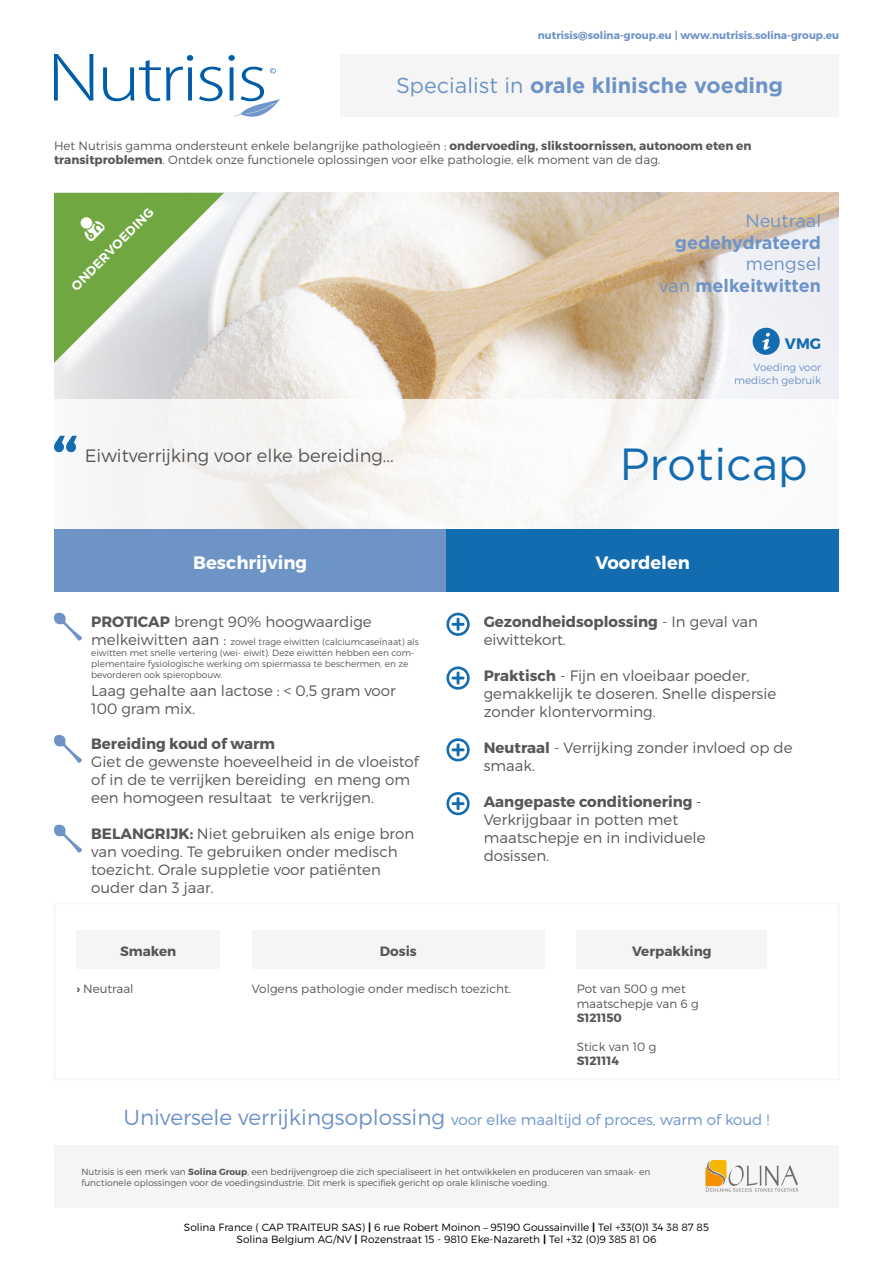
<style>
.page{position:relative;width:893px;height:1263px;background:#fff}
.page>*{position:absolute;margin:0;border:0;box-sizing:border-box;transform-origin:0 0}
.t1{font:45px "Gotham Pro";color:#136bb0}
.t2{font:700 21.6px "Gotham Pro";color:#6d93c7}
.t3{font:700 18px/21.6px "Gotham Pro";color:#6d93c7;text-align:right}
.t4{font:300 18px "Montserrat";color:#575756}
.t5{font:700 18px "Montserrat";color:#fff}
.t6{font:18px "Gotham Pro";color:#6d93c7}
.t7{font:700 15.15px "Montserrat";color:#136bb0}
.t8{font:300 15px/18px "Montserrat";color:#575756}
.t9{font:300 15px "Montserrat";color:#6d93c7}
.t10{font:700 15px "Montserrat";color:#575756}
.t11{font:700 13.5px "Montserrat";color:#575756}
.t12{font:700 12.75px "Gotham Pro";color:#fff}
.t13{font:300 12px/14.4px "Montserrat";color:#575756}
.t14{font:700 12px "Montserrat";color:#575756}
.t15{font:300 10.5px/12.6px "Montserrat";color:#000;text-align:center}
.t16{font:700 10.5px "Montserrat";color:#6d93c7}
.t17{font:300 10.5px/12.6px "Montserrat";color:#6d93c7;text-align:right}
.t18{font:300 9px/10.8px "Montserrat";color:#575756}
.s1{font-weight:400}
.s2{font-weight:700}
.s3{font-size:15px}
.s4{font-size:21.6px}
</style>
<div class="page">
<svg style="left:54px;top:54px;width:39px;height:46px"></svg>
<svg style="left:103px;top:55px;width:90px;height:46px"></svg>
<svg style="left:199px;top:67px;width:23px;height:34px"></svg>
<svg style="left:228px;top:55px;width:53px;height:62px"></svg>
<div style="left:340px;top:54px;width:499px;height:63px;background:#f5f5f5"></div>
<div style="left:54px;top:1145px;width:785px;height:62px;background:#f5f5f5"></div>
<svg style="left:706px;top:1160px;width:92px;height:32px"></svg>
<img style="left:54px;top:193px;width:785px;height:206px">
<div style="left:54px;top:529px;width:392px;height:62px;background:#6d93c7"></div>
<div style="left:446px;top:529px;width:393px;height:62px;background:#136bb0"></div>
<svg style="left:54px;top:612px;width:28px;height:29px"></svg>
<svg style="left:54px;top:735px;width:28px;height:28px"></svg>
<svg style="left:446px;top:612px;width:24px;height:24px"></svg>
<svg style="left:446px;top:666px;width:24px;height:24px"></svg>
<svg style="left:446px;top:738px;width:24px;height:24px"></svg>
<svg style="left:446px;top:792px;width:24px;height:24px"></svg>
<div style="left:77px;top:930px;width:143px;height:39px;background:#f5f5f5"></div>
<div style="left:252px;top:930px;width:293px;height:39px;background:#f5f5f5"></div>
<div style="left:577px;top:930px;width:190px;height:39px;background:#f5f5f5"></div>
<svg style="left:54px;top:436px;width:23px;height:16px"></svg>
<div style="left:56px;top:195px;width:185px;height:185px;background:#fff;opacity:.75"></div>
<svg style="left:54px;top:824px;width:28px;height:29px"></svg>
<div style="left:753px;top:328px;width:27px;height:27px;background:#136bb0;border-radius:50%"></div>
<svg style="left:762px;top:333px;width:8px;height:17px"></svg>
<svg style="left:54px;top:193px;width:170px;height:170px;background:#a8c493"></svg>
<p class="t16" style="left:538px;top:29px;width:303px">nutrisis@solina-group.eu | www.nutrisis.solina-group.eu</p>
<h2 class="t2" style="left:396px;top:73px;width:389px"><span class="s1">Specialist in</span> orale klinische voeding</h2>
<p class="t13" style="left:54px;top:138px;width:699px">Het Nutrisis gamma ondersteunt enkele belangrijke pathologieën : <span class="s2">ondervoeding, slikstoornissen, autonoom eten en transitproblemen</span>. Ontdek onze functionele oplossingen voor elke pathologie, elk moment van de dag.</p>
<p class="t12" style="left:68px;top:283px;width:113px;rotate:-45deg">ondervoeding</p>
<p class="t6" style="left:745px;top:211px;width:77px">Neutraal</p>
<p class="t3" style="left:675px;top:231px;width:148px">gedehydrateerd</p>
<p class="t3" style="left:658px;top:253px;width:164px"><span class="s1">mengsel<br>van</span> melkeitwitten</p>
<p class="t7" style="left:785px;top:334px;width:38px">VMG</p>
<p class="t4" style="left:85px;top:444px;width:310px">Eiwitverrijking voor elke bereiding...</p>
<p class="t17" style="left:734px;top:361px;width:89px">Voeding voor medisch gebruik</p>
<h1 class="t1" style="left:620px;top:439px;width:190px">Proticap</h1>
<p class="t5" style="left:193px;top:551px;width:115px">Beschrijving</p>
<p class="t5" style="left:595px;top:551px;width:96px">Voordelen</p>
<p class="t8" style="left:91px;top:613px;width:282px"><span class="s2">PROTICAP</span> brengt 90% hoogwaardige</p>
<p class="t18" style="left:91px;top:636px;width:329px"><span class="s3">melkeiwitten aan :</span> zowel trage eiwitten (calciumcaseïnaat) als eiwitten met snelle vertering (wei- eiwit). Deze eiwitten hebben een com&shy;plementaire fysiologische werking om spiermassa te beschermen, en ze bevorderen ook spieropbouw.</p>
<p class="t8" style="left:91px;top:681px;width:306px">Laag gehalte aan lactose : &lt; 0,5 gram voor<br>100 gram mix.</p>
<p class="t10" style="left:91px;top:735px;width:185px">Bereiding koud of warm</p>
<p class="t8" style="left:91px;top:753px;width:329px">Giet de gewenste hoeveelheid in de vloeistof of in de te verrijken bereiding en meng om een homogeen resultaat te verkrijgen.</p>
<p class="t8" style="left:91px;top:825px;width:324px"><span class="s2">BELANGRIJK:</span> Niet gebruiken als enige bron van voeding. Te gebruiken onder medisch toezicht. Orale suppletie voor patiënten ouder dan 3 jaar.</p>
<p class="t8" style="left:484px;top:613px;width:276px"><span class="s2">Gezondheidsoplossing</span> - In geval van eiwittekort.</p>
<p class="t8" style="left:484px;top:666px;width:294px"><span class="s2">Praktisch</span> - Fijn en vloeibaar poeder, gemakkelijk te doseren. Snelle dispersie zonder klontervorming.</p>
<p class="t8" style="left:484px;top:738px;width:310px"><span class="s2">Neutraal</span> - Verrijking zonder invloed op de smaak.</p>
<p class="t8" style="left:484px;top:792px;width:223px"><span class="s2">Aangepaste conditionering</span> -<br>Verkrijgbaar in potten met maatschepje en in individuele dosissen.</p>
<p class="t11" style="left:120px;top:943px;width:58px">Smaken</p>
<p class="t13" style="left:77px;top:981px;width:59px"><span class="s2">›</span> Neutraal</p>
<p class="t11" style="left:380px;top:943px;width:39px">Dosis</p>
<p class="t13" style="left:252px;top:981px;width:261px">Volgens pathologie onder medisch toezicht.</p>
<p class="t11" style="left:632px;top:943px;width:81px">Verpakking</p>
<p class="t13" style="left:577px;top:981px;width:123px">Pot van 500 g met maatschepje van 6 g</p>
<p class="t14" style="left:577px;top:1010px;width:47px">S121150</p>
<p class="t13" style="left:577px;top:1039px;width:81px">Stick van 10 g</p>
<p class="t14" style="left:577px;top:1053px;width:44px">S121114</p>
<p class="t9" style="left:123px;top:1110px;width:648px"><span class="s4">Universele verrijkingsoplossing</span> voor elke maaltijd of proces, warm of koud !</p>
<p class="t18" style="left:81px;top:1166px;width:570px">Nutrisis is een merk van <span class="s2">Solina Group</span>, een bedrijvengroep die zich specialiseert in het ontwikkelen en produceren van smaak- en functionele oplossingen voor de voedingsindustrie. Dit merk is specifiek gericht op orale klinische voeding.</p>
<p class="t15" style="left:184px;top:1220px;width:526px">Solina France ( CAP TRAITEUR SAS) <span class="s2">|</span> 6 rue Robert Moinon – 95190 Goussainville <span class="s2">|</span> Tel +33(0)1 34 38 87 85<br>Solina Belgium AG/NV <span class="s2">|</span> Rozenstraat 15 - 9810 Eke-Nazareth <span class="s2">|</span> Tel +32 (0)9 385 81 06</p>
</div>
